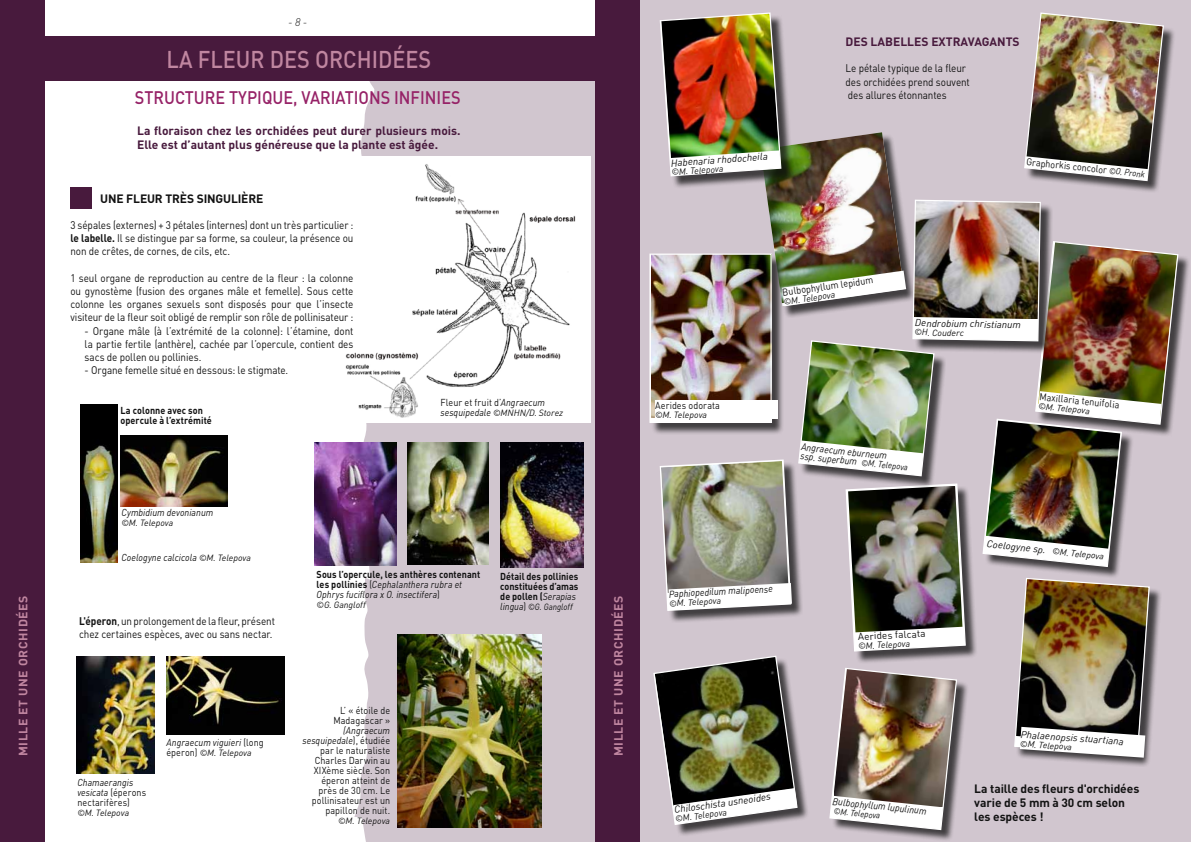
<style>
.page{position:relative;width:1191px;height:842px;background:#fff}
.page>*{position:absolute;margin:0;border:0;box-sizing:border-box;transform-origin:0 0}
.t1{font:500 24px "DIN";color:#c086a0;scale:.9 1}
.t2{font:500 18px "DIN";color:#962267;scale:.9 1}
.t3{font:700 12px/14.4px "DIN";color:#481a3d}
.t4{font:700 12px/14.4px "DIN";letter-spacing:-.01em;color:#121212}
.t5{font:700 12px "DIN";letter-spacing:.05em;color:#c086a0}
.t6{font:11px/13.2px "DIN";letter-spacing:-.01em;color:#121212;text-align:justify;scale:.9 1}
.t7{font:italic 300 11px "DIN";color:#121212}
.t8{font:10px/10px "DIN";letter-spacing:.005em;color:#121212;text-align:right;scale:.9 1}
.t9{font:italic 10px/10px "DIN";letter-spacing:.005em;color:#121212;scale:.9 1}
.t10{font:italic 10px "DIN";letter-spacing:.005em;color:#121212}
.t11{font:700 10px/10px "DIN";letter-spacing:.005em;color:#121212;text-align:justify;scale:.9 1}
.t12{font:10px "DIN";letter-spacing:.005em;color:#121212}
.t13{font:italic 9px "DIN";letter-spacing:-.005em;color:#121212}
.t14{font:italic 9px "DIN";letter-spacing:-.005em;color:#121212;scale:.9 1}
.s1{font-weight:700}
.s2{font-style:italic}
.s3{font-size:10px}
.s4{font-size:9px}
.s5{font-style:normal}
.s6{font-style:normal;font-size:10px}
.s7{font-weight:700;font-style:normal}
.s8{font-weight:400;font-style:italic}
.s9{font-style:italic;font-size:9px}
</style>
<div class="page">
<div style="left:640px;top:0;width:551px;height:842px;background:#d1c6cf"></div>
<svg style="left:337px;top:81px;width:40px;height:761px"></svg>
<div style="left:377px;top:79px;width:218px;height:763px;background:#d1c6cf"></div>
<div style="left:0;top:0;width:45px;height:841px;background:#481a3d"></div>
<div style="left:1px;top:36px;width:595px;height:45px;background:#481a3d"></div>
<div style="left:595px;top:0;width:45px;height:842px;background:#481a3d"></div>
<div style="left:70px;top:187px;width:22px;height:22px;background:#481a3d"></div>
<div style="left:1036px;top:243px;width:154px;height:194px;background:#121212;opacity:.75"></div>
<div style="left:655px;top:657px;width:154px;height:180px;background:#121212;opacity:.75"></div>
<div style="left:831px;top:669px;width:137px;height:173px;background:#121212;opacity:.75"></div>
<img style="left:652px;top:12px;width:527px;height:819px">
<img style="left:345px;top:156px;width:245px;height:267px">
<img style="left:81px;top:404px;width:36px;height:159px">
<img style="left:121px;top:435px;width:107px;height:71px">
<img style="left:314px;top:443px;width:82px;height:123px">
<img style="left:407px;top:442px;width:82px;height:122px">
<img style="left:500px;top:443px;width:83px;height:124px">
<img style="left:397px;top:635px;width:145px;height:192px">
<img style="left:167px;top:656px;width:117px;height:79px">
<img style="left:76px;top:656px;width:79px;height:118px">
<p class="t5" style="left:15px;top:756px;width:162px;rotate:-90deg">mille et une orchidées</p>
<p class="t7" style="left:288px;top:15px;width:21px">- 8 -</p>
<h1 class="t1" style="left:167px;top:44px;width:295px">LA FLEUR DES ORCHIDÉES</h1>
<h2 class="t2" style="left:135px;top:86px;width:363px">STRUCTURE TYPIQUE, VARIATIONS INFINIES</h2>
<p class="t3" style="left:137px;top:123px;width:325px">La floraison chez les orchidées peut durer plusieurs mois.<br>Elle est d’autant plus généreuse que la plante est âgée.</p>
<p class="t4" style="left:100px;top:191px;width:165px">Une fleur très singulière</p>
<p class="t6" style="left:70px;top:218px;width:316px">3 sépales (externes) + 3 pétales (internes) dont un très particulier : <span class="s1">le labelle.</span> Il se distingue par sa forme, sa couleur, la présence ou non de crêtes, de cornes, de cils, etc.</p>
<p class="t6" style="left:70px;top:271px;width:316px">1 seul organe de reproduction au centre de la fleur : la colonne ou gynostème (fusion des organes mâle et femelle). Sous cette colonne les organes sexuels sont disposés pour que l’insecte visiteur de la fleur soit obligé de remplir son rôle de pollinisateur :</p>
<p class="t6" style="left:85px;top:324px;width:300px">- Organe mâle (à l’extrémité de la colonne): l’étamine, dont la partie fertile (anthère), cachée par l’opercule, contient des sacs de pollen ou pollinies.</p>
<p class="t6" style="left:85px;top:363px;width:228px">- Organe femelle situé en dessous: le stigmate.</p>
<p class="t8" style="left:440px;top:397px;width:118px">Fleur et fruit d’<span class="s2">Angraecum</span></p>
<p class="t11" style="left:120px;top:404px;width:93px">La colonne avec son</p>
<p class="t13" style="left:440px;top:407px;width:124px"><span class="s3">sesquipedale</span> ©MNHN/D. Storez</p>
<p class="t11" style="left:120px;top:414px;width:103px">opercule à l’extrémité</p>
<p class="t9" style="left:121px;top:507px;width:103px">Cymbidium devonianum</p>
<p class="t13" style="left:121px;top:517px;width:53px">©M. Telepova</p>
<p class="t9" style="left:121px;top:552px;width:145px">Coelogyne calcicola <span class="s4">©M. Telepova</span></p>
<p class="t6" style="left:79px;top:614px;width:219px"><span class="s1">L'éperon</span>, un prolongement de la fleur, présent chez certaines espèces, avec ou sans nectar.</p>
<p class="t8" style="left:77px;top:777px;width:78px;text-align:left"><span class="s2">Chamaerangis vesicata</span> (éperons nectarifères)</p>
<p class="t13" style="left:77px;top:807px;width:53px">©M. Telepova</p>
<p class="t9" style="left:166px;top:737px;width:109px">Angraecum viguieri <span class="s5">(long</span></p>
<p class="t13" style="left:166px;top:747px;width:87px"><span class="s6">éperon)</span> ©M. Telepova</p>
<p class="t9" style="left:316px;top:570px;width:183px"><span class="s7">Sous l’opercule, les anthères contenant les pollinies</span> <span class="s5">(</span>Cephalanthera rubra et<br>Ophrys fuciflora x O. insectifera<span class="s5">)</span></p>
<p class="t13" style="left:316px;top:599px;width:51px">©G. Gangloff</p>
<p class="t11" style="left:500px;top:571px;width:88px">Détail des pollinies constituées d’amas de pollen (<span class="s8">Serapias</span></p>
<p class="t14" style="left:500px;top:601px;width:82px"><span class="s3">lingua</span><span class="s6">)</span> ©G. Gangloff</p>
<p class="t8" style="left:333px;top:706px;width:64px">L’ « étoile de<br>Madagascar »</p>
<p class="t8" style="left:302px;top:726px;width:99px"><span class="s2">(Angraecum sesquipedale</span>), étudiée par le naturaliste<br>Charles Darwin au<br>XIXème siècle. Son éperon atteint de près de 30 cm. Le pollinisateur est un papillon de nuit.</p>
<p class="t13" style="left:338px;top:816px;width:53px">©M. Telepova</p>
<p class="t10" style="left:670px;top:157px;width:99px;rotate:-4deg">Habenaria rhodocheila</p>
<p class="t13" style="left:671px;top:167px;width:53px;rotate:-4deg">©M. Telepova</p>
<p class="t3" style="left:845px;top:34px;width:175px">Des labelles extravagants</p>
<p class="t6" style="left:845px;top:62px;width:139px;text-align:left">Le pétale typique de la fleur des orchidées prend souvent des allures étonnantes</p>
<p class="t8" style="left:1027px;top:156px;width:134px;rotate:6deg">Graphorkis concolor <span class="s9">©O. Pronk</span></p>
<p class="t5" style="left:610px;top:756px;width:162px;rotate:-90deg">mille et une orchidées</p>
<p class="t8" style="left:655px;top:400px;width:73px">Aerides odorata</p>
<p class="t13" style="left:655px;top:409px;width:53px">©M. Telepova</p>
<p class="t8" style="left:781px;top:287px;width:103px;rotate:-8deg">Bulbophyllum lepidum</p>
<p class="t13" style="left:783px;top:296px;width:53px;rotate:-8deg">©M. Telepova</p>
<p class="t10" style="left:915px;top:316px;width:108px;rotate:1deg">Dendrobium christianum</p>
<p class="t13" style="left:914px;top:326px;width:51px;rotate:1deg">©H. Couderc</p>
<p class="t9" style="left:802px;top:442px;width:122px;line-height:9px;rotate:6deg">Angraecum eburneum<br>ssp. superbum <span class="s4">©M. Telepova</span></p>
<p class="t8" style="left:1040px;top:391px;width:91px;rotate:6deg">Maxillaria tenuifolia</p>
<p class="t13" style="left:1039px;top:400px;width:53px;rotate:6deg">©M. Telepova</p>
<p class="t9" style="left:668px;top:589px;width:117px;rotate:-3deg">Paphiopedilum malipoense</p>
<p class="t13" style="left:669px;top:598px;width:53px;rotate:-3deg">©M. Telepova</p>
<p class="t12" style="left:857px;top:630px;width:69px;rotate:-3deg">Aerides falcata</p>
<p class="t13" style="left:858px;top:640px;width:53px;rotate:-3deg">©M. Telepova</p>
<p class="t10" style="left:987px;top:537px;width:119px;rotate:6deg">Coelogyne sp. <span class="s4">©M. Telepova</span></p>
<p class="t10" style="left:673px;top:803px;width:99px;rotate:-8deg">Chiloschista usneoides</p>
<p class="t13" style="left:674px;top:813px;width:53px;rotate:-8deg">©M. Telepova</p>
<p class="t9" style="left:833px;top:796px;width:106px;rotate:6deg">Bulbophyllum lupulinum</p>
<p class="t14" style="left:834px;top:805px;width:53px;rotate:6deg">©M. Telepova</p>
<p class="t10" style="left:1021px;top:728px;width:105px;rotate:4deg">Phalaenopsis stuartiana</p>
<p class="t13" style="left:1020px;top:738px;width:53px;rotate:4deg">©M. Telepova</p>
<p class="t4" style="left:974px;top:780px;width:167px">La taille des fleurs d'orchidées varie de 5 mm à 30 cm selon les espèces !</p>
</div>
